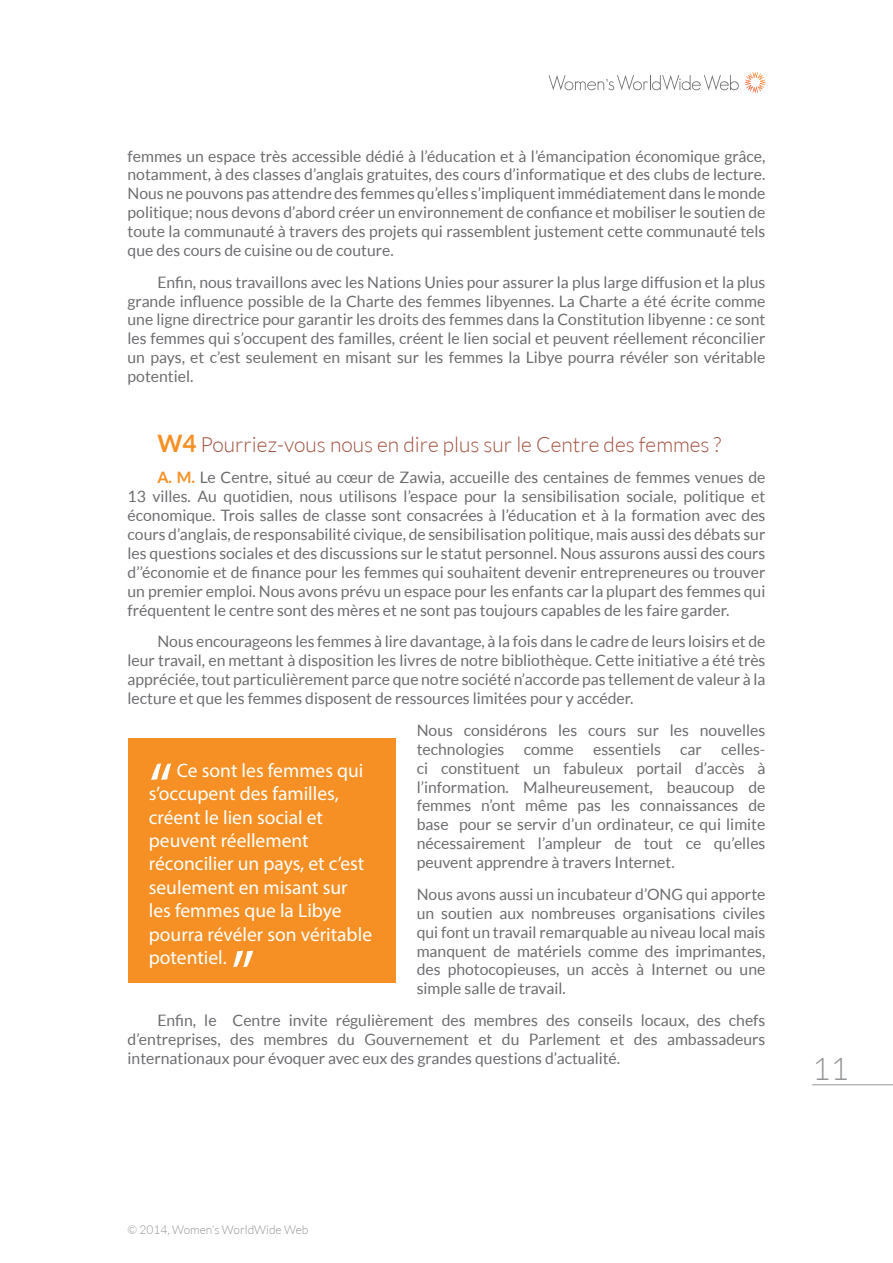
<style>
.page{position:relative;width:893px;height:1263px;background:#fff}
.page>*{position:absolute;margin:0;border:0;box-sizing:border-box;transform-origin:0 0}
.Abstract_o{font:67.5px "Myriad Pro";color:#fff}
.t1{font:300 31.5px "Lato";color:#939598}
.Questions{font:300 21px "Lato";color:#a25341}
.Abstract_o-2{font:19.5px/23.4px "Myriad Pro";color:#fff}
.Body{font:15.75px/18.9px "Lato";color:#6c6d70;text-align:justify}
.t2{font:300 12px "Lato";color:#939598}
.s1{font-weight:700;font-size:24px;color:#f69024}
.s2{font-weight:700;color:#f69024}
</style>
<div class="page">
<hr style="left:812px;top:1084px;width:81px;height:1px;background:#939598">
<svg style="left:745px;top:72px;width:20px;height:21px"></svg>
<svg style="left:549px;top:75px;width:190px;height:15px"></svg>
<div style="left:128px;top:738px;width:267px;height:245px;background:#f69024"></div>
<p class="Body" style="left:128px;top:146px;width:639px">femmes un espace très accessible dédié à l’éducation et à l’émancipation économique grâce, notamment, à des classes d’anglais gratuites, des cours d’informatique et des clubs de lecture.<br>Nous ne pouvons pas attendre des femmes qu’elles s’impliquent immédiatement dans le monde politique; nous devons d’abord créer un environnement de confiance et mobiliser le soutien de toute la communauté à travers des projets qui rassemblent justement cette communauté tels que des cours de cuisine ou de couture.</p>
<p class="Body" style="left:128px;top:272px;width:639px;text-indent:30px">Enfin, nous travaillons avec les Nations Unies pour assurer la plus large diffusion et la plus grande influence possible de la Charte des femmes libyennes. La Charte a été écrite comme une ligne directrice pour garantir les droits des femmes dans la Constitution libyenne : ce sont les femmes qui s’occupent des familles, créent le lien social et peuvent réellement réconcilier un pays, et c’est seulement en misant sur les femmes la Libye pourra révéler son véritable potentiel.</p>
<p class="Questions" style="left:157px;top:433px;width:565px"><span class="s1">W4</span> Pourriez-vous nous en dire plus sur le Centre des femmes ?</p>
<p class="Body" style="left:128px;top:468px;width:639px;text-indent:30px"><span class="s2">A. M.</span> Le Centre, situé au cœur de Zawia, accueille des centaines de femmes venues de 13 villes. Au quotidien, nous utilisons l’espace pour la sensibilisation sociale, politique et économique. Trois salles de classe sont consacrées à l’éducation et à la formation avec des cours d’anglais, de responsabilité civique, de sensibilisation politique, mais aussi des débats sur les questions sociales et des discussions sur le statut personnel. Nous assurons aussi des cours d’’économie et de finance pour les femmes qui souhaitent devenir entrepreneures ou trouver un premier emploi. Nous avons prévu un espace pour les enfants car la plupart des femmes qui fréquentent le centre sont des mères et ne sont pas toujours capables de les faire garder.</p>
<p class="Body" style="left:128px;top:632px;width:639px;text-indent:30px">Nous encourageons les femmes à lire davantage, à la fois dans le cadre de leurs loisirs et de leur travail, en mettant à disposition les livres de notre bibliothèque. Cette initiative a été très appréciée, tout particulièrement parce que notre société n’accorde pas tellement de valeur à la lecture et que les femmes disposent de ressources limitées pour y accéder.</p>
<p class="Body" style="left:417px;top:720px;width:350px">Nous considérons les cours sur les nouvelles technologies comme essentiels car celles&shy;ci constituent un fabuleux portail d’accès à l’information. Malheureusement, beaucoup de femmes n’ont même pas les connaissances de base pour se servir d’un ordinateur, ce qui limite nécessairement l’ampleur de tout ce qu’elles peuvent apprendre à travers Internet.</p>
<p class="Body" style="left:417px;top:884px;width:350px">Nous avons aussi un incubateur d’ONG qui apporte un soutien aux nombreuses organisations civiles qui font un travail remarquable au niveau local mais manquent de matériels comme des imprimantes, des photocopieuses, un accès à Internet ou une simple salle de travail.</p>
<p class="Body" style="left:128px;top:1011px;width:639px;text-indent:30px">Enfin, le Centre invite régulièrement des membres des conseils locaux, des chefs d’entreprises, des membres du Gouvernement et du Parlement et des ambassadeurs internationaux pour évoquer avec eux des grandes questions d’actualité.</p>
<p class="Abstract_o-2" style="left:149px;top:758px;width:225px;text-indent:28px">Ce sont les femmes qui s’occupent des familles, créent le lien social et peuvent réellement réconcilier un pays, et c’est seulement en misant sur les femmes que la Libye pourra révéler son véritable potentiel.</p>
<p class="Abstract_o" style="left:149px;top:745px;width:25px">“</p>
<p class="Abstract_o" style="left:231px;top:933px;width:25px">”</p>
<h2 class="t1" style="left:812px;top:1052px;width:38px">11</h2>
<p class="t2" style="left:128px;top:1223px;width:182px">© 2014, Women’s WorldWide Web</p>
</div>
